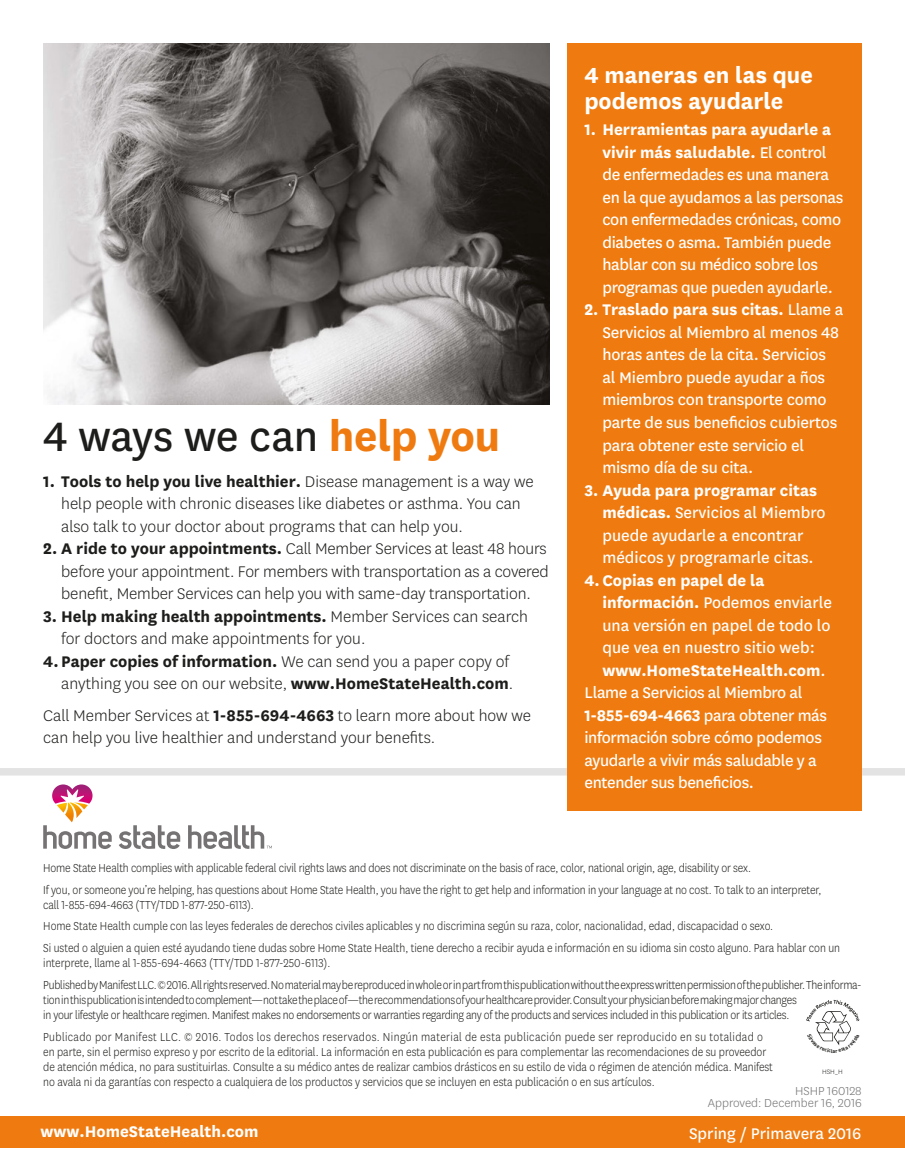
<style>
.page{position:relative;width:905px;height:1175px;background:#fff}
.page>*{position:absolute;margin:0;border:0;box-sizing:border-box;transform-origin:0 0}
.t1{font:48px "Centene Sans";letter-spacing:-.01em;color:#1d1d1b}
.t2{font:700 25.5px/25.5px "Centene Sans";letter-spacing:-.005em;color:#fff}
.t3{font:18px/22.5px "Centene Sans";letter-spacing:-.01em;color:#fff}
.t4{font:300 18px/22.5px "Centene Sans";color:#1d1d1b}
.t5{font:700 18px "Centene Sans";color:#fff}
.t6{font:300 13.5px/15px "Centene Sans";letter-spacing:-.01em;color:#1d1d1b;scale:.89 1}
.t7{font:300 13.5px "Centene Sans";color:#747373}
.t8{font:300 7.5px "Centene Sans";color:#1d1d1b}
.s1{font-weight:700;color:#ef7b10}
.s2{font-weight:700}
</style>
<div class="page">
<img style="left:43px;top:43px;width:506px;height:361px">
<div style="left:0;top:1116px;width:905px;height:31px;background:#ef7b10"></div>
<svg style="left:43px;top:784px;width:69px;height:65px"></svg>
<svg style="left:119px;top:825px;width:61px;height:24px"></svg>
<svg style="left:188px;top:825px;width:84px;height:24px"></svg>
<div style="left:0;top:768px;width:905px;height:7px;background:#e3e3e3"></div>
<div style="left:567px;top:43px;width:294px;height:767px;background:#ef7b10"></div>
<svg style="left:806px;top:1000px;width:53px;height:46px"></svg>
<p class="t1" style="left:43px;top:404px;width:458px">4 ways we can <span class="s1">help you</span></p>
<p class="t4" style="left:61px;top:469px;width:474px;text-indent:-18px"><span class="s2">1. Tools to help you live healthier.</span> Disease management is a way we help people with chronic diseases like diabetes or asthma. You can also talk to your doctor about programs that can help you.</p>
<p class="t4" style="left:61px;top:537px;width:489px;text-align:justify;text-indent:-18px"><span class="s2">2. A ride to your appointments.</span> Call Member Services at least 48 hours before your appointment. For members with transportation as a covered benefit, Member Services can help you with same-day transportation.</p>
<p class="t4" style="left:61px;top:604px;width:468px;text-indent:-18px"><span class="s2">3. Help making health appointments.</span> Member Services can search for doctors and make appointments for you.</p>
<p class="t4" style="left:43px;top:649px;width:471px;text-align:right"><span class="s2">4. Paper copies of information.</span> We can send you a paper copy of anything you see on our website, <span class="s2">www.HomeStateHealth.com</span>.</p>
<p class="t4" style="left:43px;top:703px;width:489px">Call Member Services at <span class="s2">1-855-694-4663</span> to learn more about how we can help you live healthier and understand your benefits.</p>
<p class="t2" style="left:584px;top:61px;width:230px">4 maneras en las que podemos ayudarle</p>
<p class="t3" style="left:602px;top:118px;width:242px;text-indent:-18px"><span class="s2">1. Herramientas para ayudarle a vivir más saludable.</span> El control de enfermedades es una manera en la que ayudamos a las personas con enfermedades crónicas, como diabetes o asma. También puede hablar con su médico sobre los programas que pueden ayudarle.</p>
<p class="t3" style="left:602px;top:298px;width:242px;text-indent:-18px"><span class="s2">2. Traslado para sus citas.</span> Llame a<br>Servicios al Miembro al menos 48 horas antes de la cita. Servicios al Miembro puede ayudar a ños miembros con transporte como parte de sus beneficios cubiertos para obtener este servicio el mismo día de su cita.</p>
<p class="t3" style="left:602px;top:478px;width:225px;text-indent:-18px"><span class="s2">3. Ayuda para programar citas médicas.</span> Servicios al Miembro puede ayudarle a encontrar médicos y programarle citas.</p>
<p class="t3" style="left:602px;top:568px;width:231px;text-indent:-18px"><span class="s2">4.Copias en papel de la información.</span> Podemos enviarle una versión en papel de todo lo que vea en nuestro sitio web: <span class="s2">www.HomeStateHealth.com</span>.</p>
<p class="t3" style="left:584px;top:680px;width:244px">Llame a Servicios al Miembro al<br><span class="s2">1-855-694-4663</span> para obtener más información sobre cómo podemos ayudarle a vivir más saludable y a entender sus beneficios.</p>
<p class="t6" style="left:43px;top:860px;width:796px">Home State Health complies with applicable federal civil rights laws and does not discriminate on the basis of race, color, national origin, age, disability or sex.</p>
<p class="t6" style="left:43px;top:881px;width:875px">If you, or someone you’re helping, has questions about Home State Health, you have the right to get help and information in your language at no cost. To talk to an interpreter, call 1-855-694-4663 (TTY/TDD 1-877-250-6113).</p>
<p class="t6" style="left:43px;top:918px;width:821px">Home State Health cumple con las leyes federales de derechos civiles aplicables y no discrimina según su raza, color, nacionalidad, edad, discapacidad o sexo.</p>
<p class="t6" style="left:43px;top:940px;width:897px">Si usted o alguien a quien esté ayudando tiene dudas sobre Home State Health, tiene derecho a recibir ayuda e información en su idioma sin costo alguno. Para hablar con un interprete, llame al 1-855-694-4663 (TTY/TDD 1-877-250-6113).</p>
<p class="t6" style="left:43px;top:977px;width:921px">Published by Manifest LLC. © 2016. All rights reserved. No material may be reproduced in whole or in part from this publication without the express written permission of the publisher. The informa&shy;tion in this publication is intended to complement—not take the place of—the recommendations of your healthcare provider. Consult your physician before making major changes<br>in your lifestyle or healthcare regimen. Manifest makes no endorsements or warranties regarding any of the products and services included in this publication or its articles.</p>
<p class="t6" style="left:43px;top:1028px;width:821px">Publicado por Manifest LLC. © 2016. Todos los derechos reservados. Ningún material de esta publicación puede ser reproducido en su totalidad o en parte, sin el permiso expreso y por escrito de la editorial. La información en esta publicación es para complementar las recomendaciones de su proveedor de atención médica, no para sustituirlas. Consulte a su médico antes de realizar cambios drásticos en su estilo de vida o régimen de atención médica. Manifest no avala ni da garantías con respecto a cualquiera de los productos y servicios que se incluyen en esta publicación o en sus artículos.</p>
<p class="t8" style="left:822px;top:1066px;width:22px">HSH_H</p>
<p class="t7" style="left:795px;top:1082px;width:68px">HSHP 160128</p>
<p class="t7" style="left:707px;top:1094px;width:155px">Approved: December 16, 2016</p>
<p class="t5" style="left:41px;top:1118px;width:219px">www.HomeStateHealth.com</p>
<p class="t3" style="left:689px;top:1120px;width:174px">Spring / Primavera 2016</p>
</div>
